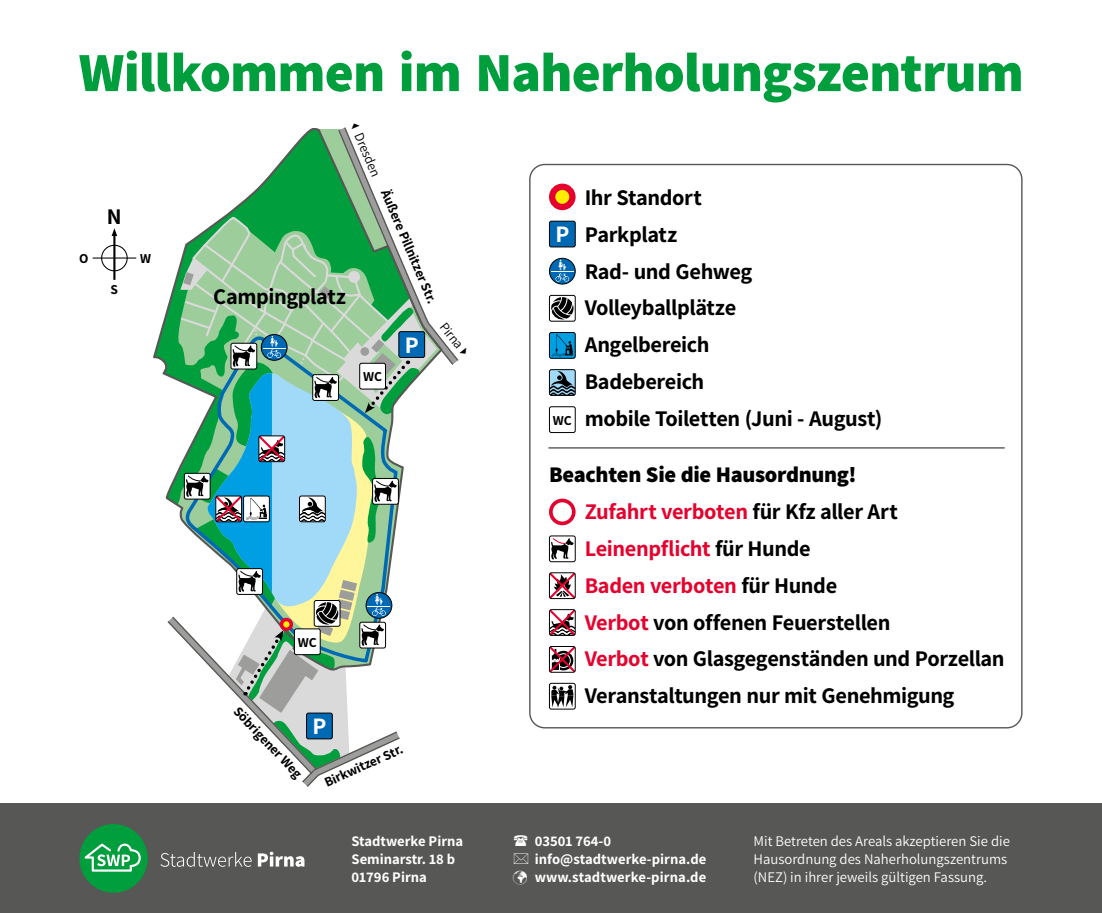
<style>
.page{position:relative;width:1102px;height:913px;background:#fff}
.page>*{position:absolute;margin:0;border:0;box-sizing:border-box;transform-origin:0 0}
.t1{font:800 55.3px "Assistant";letter-spacing:-.015em;color:#009e3d}
.t2{font:700 23.62px "Assistant";color:#fff}
.t3{font:700 22.4px "Assistant";letter-spacing:-.02em;color:#000}
.t4{font:700 22.4px "Assistant";letter-spacing:-.015em;color:#e4032e}
.t5{font:800 22.4px "Assistant";letter-spacing:-.015em;color:#000}
.t6{font:14.7px/17.6px "Assistant";color:#fff}
.t7{font:700 14.7px "Assistant";color:#fff}
.t8{font:700 13.65px "Assistant";color:#000}
.t9{font:13.65px "Assistant";color:#000}
.s1{color:#000}
.s2{color:#e4032e}
</style>
<div class="page">
<div style="left:0;top:804px;width:1101px;height:109px;background:#575756"></div>
<hr style="left:548px;top:447px;width:456px;height:1px;background:#575756">
<svg style="left:551px;top:538px;width:22px;height:21px"></svg>
<div style="left:549px;top:535px;width:26px;height:27px;border:1px solid #000;border-radius:2px"></div>
<svg style="left:551px;top:260px;width:22px;height:22px"></svg>
<div style="left:549px;top:258px;width:26px;height:26px;border:1px solid #000;border-radius:50%"></div>
<svg style="left:551px;top:574px;width:22px;height:23px"></svg>
<div style="left:549px;top:572px;width:26px;height:27px;border:1px solid #000;border-radius:2px"></div>
<div style="left:549px;top:499px;width:26px;height:26px;border:4px solid #e4032e;border-radius:50%"></div>
<svg style="left:549px;top:332px;width:26px;height:26px"></svg>
<svg style="left:551px;top:334px;width:22px;height:22px"></svg>
<div style="left:549px;top:332px;width:26px;height:27px;border:1px solid #000;border-radius:2px"></div>
<svg style="left:549px;top:609px;width:26px;height:25px"></svg>
<div style="left:549px;top:609px;width:26px;height:27px;border:1px solid #000;border-radius:2px"></div>
<svg style="left:551px;top:371px;width:22px;height:23px"></svg>
<div style="left:549px;top:369px;width:26px;height:27px;border:1px solid #000;border-radius:2px"></div>
<svg style="left:551px;top:297px;width:22px;height:22px"></svg>
<div style="left:549px;top:295px;width:26px;height:26px;border:1px solid #000;border-radius:2px"></div>
<div style="left:552px;top:187px;width:20px;height:20px;background:#ffed00;border-radius:50%"></div>
<div style="left:549px;top:184px;width:26px;height:26px;border:6px solid #e4032e;border-radius:50%"></div>
<svg style="left:549px;top:646px;width:26px;height:26px"></svg>
<div style="left:549px;top:646px;width:26px;height:26px;border:1px solid #000;border-radius:2px"></div>
<svg style="left:551px;top:685px;width:22px;height:22px"></svg>
<div style="left:549px;top:683px;width:26px;height:26px;border:1px solid #000;border-radius:2px"></div>
<div style="left:549px;top:221px;width:26px;height:26px;background:#0069b4;border-radius:2px"></div>
<div style="left:549px;top:221px;width:26px;height:26px;border:1px solid #000;border-radius:2px"></div>
<div style="left:549px;top:406px;width:26px;height:27px;border:1px solid #000;border-radius:2px"></div>
<svg style="left:79px;top:824px;width:69px;height:69px"></svg>
<svg style="left:160px;top:852px;width:144px;height:15px"></svg>
<div style="left:101px;top:245px;width:27px;height:26px;border:1px solid #000;border-radius:50%"></div>
<hr style="left:113px;top:233px;width:2px;height:47px;background:#000">
<svg style="left:112px;top:228px;width:5px;height:8px"></svg>
<hr style="left:93px;top:257px;width:43px;height:2px;background:#000">
<svg style="left:153px;top:127px;width:306px;height:660px"></svg>
<p class="t1" style="left:79px;top:35px;width:946px">Willkommen im Naherholungszentrum</p>
<p class="t3" style="left:107px;top:201px;width:16px">N</p>
<p class="t8" style="left:111px;top:280px;width:9px">S</p>
<p class="t9" style="left:362px;top:117px;width:61px;rotate:67deg">✓Dresden</p>
<p class="t3" style="left:213px;top:281px;width:134px">Campingplatz</p>
<p class="t8" style="left:394px;top:187px;width:123px;rotate:67deg">Äußere Pillnitzer Str.</p>
<p class="t8" style="left:363px;top:367px;width:20px">WC</p>
<p class="t2" style="left:404px;top:328px;width:15px">P</p>
<p class="t9" style="left:450px;top:318px;width:43px;rotate:51deg">Pirna✔</p>
<p class="t8" style="left:298px;top:633px;width:20px">WC</p>
<p class="t8" style="left:243px;top:702px;width:94px;rotate:47deg">Söbrigener Weg</p>
<p class="t2" style="left:312px;top:710px;width:15px">P</p>
<p class="t8" style="left:321px;top:774px;width:86px;rotate:-24deg">Birkwitzer Str.</p>
<p class="t7" style="left:351px;top:831px;width:113px">Stadtwerke Pirna</p>
<p class="t7" style="left:351px;top:849px;width:105px">Seminarstr. 18 b</p>
<p class="t7" style="left:351px;top:866px;width:77px">01796 Pirna</p>
<p class="t3" style="left:584px;top:182px;width:118px">Ihr Standort</p>
<p class="t3" style="left:584px;top:219px;width:94px">Parkplatz</p>
<p class="t3" style="left:584px;top:256px;width:169px">Rad- und Gehweg</p>
<p class="t3" style="left:584px;top:292px;width:153px">Volleyballplätze</p>
<p class="t3" style="left:584px;top:329px;width:126px">Angelbereich</p>
<p class="t3" style="left:584px;top:366px;width:121px">Badebereich</p>
<p class="t3" style="left:584px;top:403px;width:299px">mobile Toiletten (Juni - August)</p>
<p class="t5" style="left:549px;top:459px;width:309px">Beachten Sie die Hausordnung!</p>
<p class="t4" style="left:584px;top:496px;width:314px">Zufahrt verboten <span class="s1">für Kfz aller Art</span></p>
<p class="t4" style="left:584px;top:533px;width:227px">Leinenpflicht <span class="s1">für Hunde</span></p>
<p class="t4" style="left:584px;top:570px;width:254px">Baden verboten <span class="s1">für Hunde</span></p>
<p class="t3" style="left:584px;top:607px;width:307px"><span class="s2">Verbot</span> von offenen Feuerstellen</p>
<p class="t3" style="left:584px;top:643px;width:421px"><span class="s2">Verbot</span> von Glasgegenständen und Porzellan</p>
<p class="t3" style="left:584px;top:680px;width:371px">Veranstaltungen nur mit Genehmigung</p>
<p class="t2" style="left:555px;top:218px;width:15px">P</p>
<p class="t8" style="left:553px;top:411px;width:20px">WC</p>
<p class="t7" style="left:534px;top:831px;width:78px">03501 764-0</p>
<p class="t7" style="left:534px;top:849px;width:173px">info@stadtwerke-pirna.de</p>
<p class="t7" style="left:513px;top:866px;width:195px">✓ www.stadtwerke-pirna.de</p>
<p class="t6" style="left:753px;top:832px;width:258px">Mit Betreten des Areals akzeptieren Sie die<br>Hausordnung des Naherholungszentrums (NEZ) in ihrer jeweils gültigen Fassung.</p>
</div>
